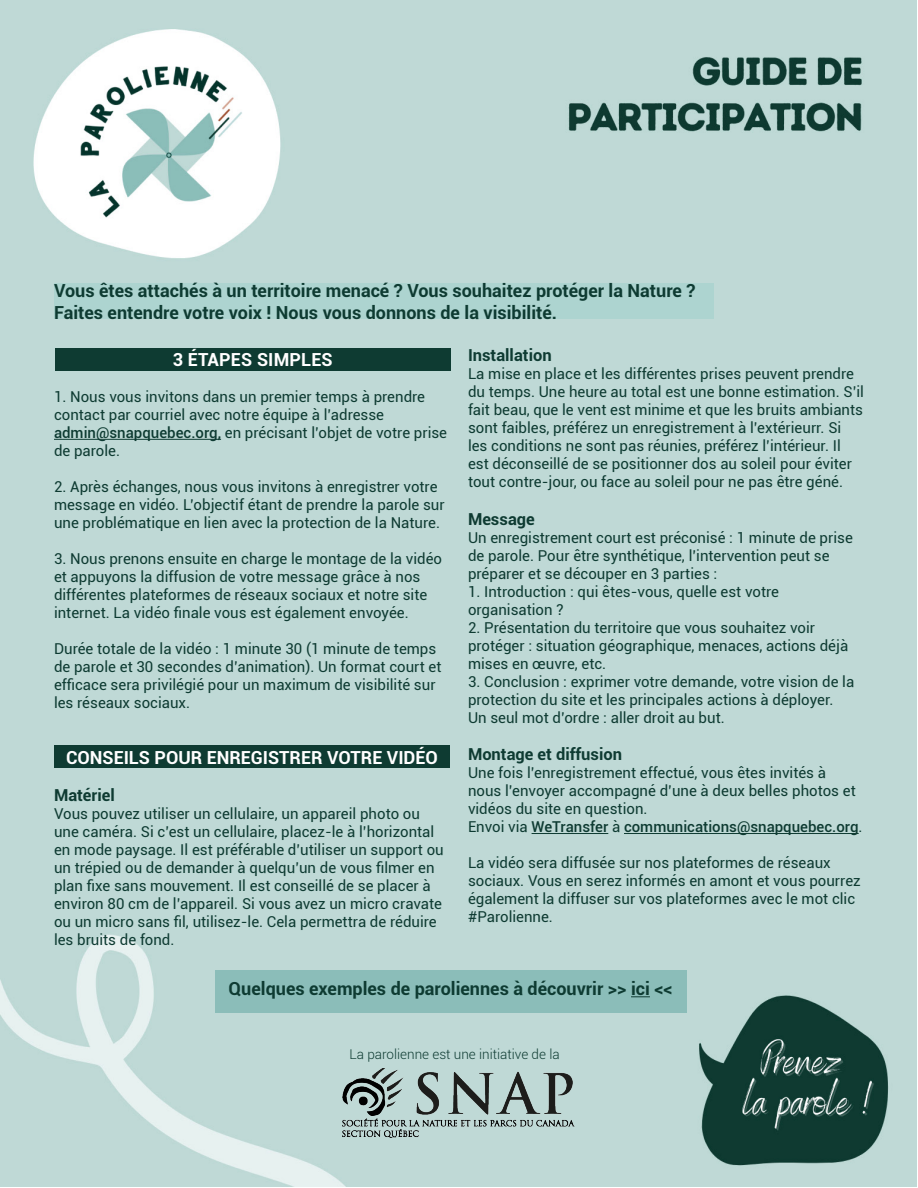
<style>
.page{position:relative;width:918px;height:1188px;background:#fff}
.page>*{position:absolute;margin:0;border:0;box-sizing:border-box;transform-origin:0 0}
.t1{font:700 18px/21.6px "Roboto";color:#0e3b32}
.t2{font:700 18px "Roboto";color:#fff}
.t3{font:700 16.5px "Roboto";color:#0e3b32}
.t4{font:15px/18px "Roboto";color:#0e3b32}
.t5{font:500 15px "Roboto";color:#0e3b32}
.t6{font:300 13.5px "Roboto";color:#0e3b32}
.s1{font-weight:400}
.s2{font-weight:500}
</style>
<div class="page">
<img style="left:0;top:0;width:917px;height:1187px">
<hr style="left:54px;top:439px;width:167px;height:1px;background:#0e3b32">
<div style="left:54px;top:284px;width:659px;height:35px;background:#add4d0"></div>
<img style="left:342px;top:1068px;width:233px;height:69px">
<hr style="left:532px;top:833px;width:76px;height:1px;background:#0e3b32">
<hr style="left:624px;top:833px;width:235px;height:1px;background:#0e3b32">
<div style="left:55px;top:348px;width:396px;height:23px;background:#0e3b32"></div>
<div style="left:54px;top:746px;width:396px;height:22px;background:#0e3b32"></div>
<div style="left:215px;top:970px;width:472px;height:43px;background:#8bbdb9"></div>
<svg style="left:631px;top:996px;width:19px;height:1px"></svg>
<p class="t1" style="left:54px;top:279px;width:643px">Vous êtes attachés à un territoire menacé ? Vous souhaitez protéger la Nature ?<br>Faites entendre votre voix ! Nous vous donnons de la visibilité.</p>
<p class="t3" style="left:468px;top:343px;width:85px">Installation</p>
<p class="t4" style="left:468px;top:364px;width:398px">La mise en place et les différentes prises peuvent prendre du temps. Une heure au total est une bonne estimation. S’il fait beau, que le vent est minime et que les bruits ambiants sont faibles, préférez un enregistrement à l’extérieurr. Si les conditions ne sont pas réunies, préférez l’intérieur. Il est déconseillé de se positionner dos au soleil pour éviter tout contre-jour, ou face au soleil pour ne pas être géné.</p>
<p class="t3" style="left:468px;top:507px;width:68px">Message</p>
<p class="t4" style="left:468px;top:528px;width:386px">Un enregistrement court est préconisé : 1 minute de prise de parole. Pour être synthétique, l’intervention peut se préparer et se découper en 3 parties :</p>
<p class="t4" style="left:468px;top:582px;width:313px">1. Introduction : qui êtes-vous, quelle est votre organisation ?</p>
<p class="t4" style="left:468px;top:618px;width:382px">2. Présentation du territoire que vous souhaitez voir protéger : situation géographique, menaces, actions déjà mises en œuvre, etc.</p>
<p class="t4" style="left:468px;top:672px;width:388px">3. Conclusion : exprimer votre demande, votre vision de la protection du site et les principales actions à déployer.</p>
<p class="t4" style="left:468px;top:708px;width:258px">Un seul mot d’ordre : aller droit au but.</p>
<p class="t3" style="left:468px;top:743px;width:156px">Montage et diffusion</p>
<p class="t4" style="left:468px;top:764px;width:389px">Une fois l’enregistrement effectué, vous êtes invités à nous l’envoyer accompagné d’une à deux belles photos et vidéos du site en question.</p>
<p class="t5" style="left:468px;top:817px;width:396px"><span class="s1">Envoi via</span> WeTransfer <span class="s1">à</span> communications@snapquebec.org<span class="s1">.</span></p>
<p class="t4" style="left:468px;top:854px;width:394px">La vidéo sera diffusée sur nos plateformes de réseaux sociaux. Vous en serez informés en amont et vous pourrez également la diffuser sur vos plateformes avec le mot clic #Parolienne.</p>
<p class="t2" style="left:173px;top:347px;width:162px">3 ÉTAPES SIMPLES</p>
<p class="t4" style="left:54px;top:387px;width:373px">1. Nous vous invitons dans un premier temps à prendre contact par courriel avec notre équipe à l’adresse</p>
<p class="t4" style="left:54px;top:423px;width:395px"><span class="s2">admin@snapquebec.org,</span> en précisant l’objet de votre prise de parole.</p>
<p class="t4" style="left:54px;top:477px;width:392px">2. Après échanges, nous vous invitons à enregistrer votre message en vidéo. L’objectif étant de prendre la parole sur une problématique en lien avec la protection de la Nature.</p>
<p class="t4" style="left:54px;top:549px;width:390px">3. Nous prenons ensuite en charge le montage de la vidéo et appuyons la diffusion de votre message grâce à nos différentes plateformes de réseaux sociaux et notre site internet. La vidéo finale vous est également envoyée.</p>
<p class="t4" style="left:54px;top:639px;width:389px">Durée totale de la vidéo : 1 minute 30 (1 minute de temps de parole et 30 secondes d’animation). Un format court et efficace sera privilégié pour un maximum de visibilité sur les réseaux sociaux.</p>
<p class="t2" style="left:66px;top:745px;width:373px">CONSEILS POUR ENREGISTRER VOTRE VIDÉO</p>
<p class="t3" style="left:54px;top:784px;width:62px">Matériel</p>
<p class="t4" style="left:54px;top:804px;width:391px">Vous pouvez utiliser un cellulaire, un appareil photo ou une caméra. Si c’est un cellulaire, placez-le à l’horizontal en mode paysage. Il est préférable d’utiliser un support ou un trépied ou de demander à quelqu’un de vous filmer en plan fixe sans mouvement. Il est conseillé de se placer à environ 80 cm de l’appareil. Si vous avez un micro cravate ou un micro sans fil, utilisez-le. Cela permettra de réduire les bruits de fond.</p>
<p class="t1" style="left:229px;top:978px;width:446px">Quelques exemples de paroliennes à découvrir &gt;&gt; ici &lt;&lt;</p>
<p class="t6" style="left:349px;top:1045px;width:212px">La parolienne est une initiative de la</p>
</div>
